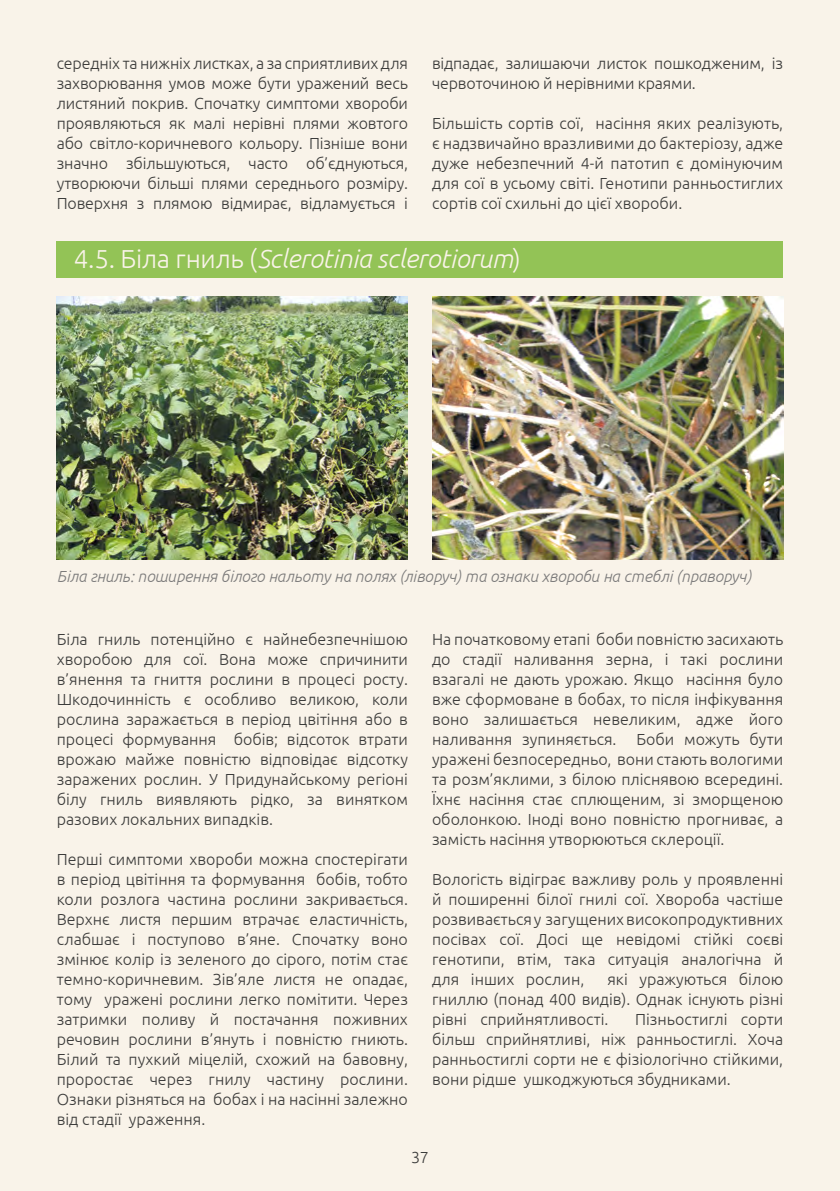
<style>
.page{position:relative;width:840px;height:1191px;background:#fff}
.page>*{position:absolute;margin:0;border:0;box-sizing:border-box;transform-origin:0 0}
.t1{font:italic 300 26px "Ubuntu";letter-spacing:-.01em;color:#f9f3e9}
.t2{font:300 16px/20px "Ubuntu";color:#3c3c3b;text-align:justify}
.t3{font:italic 300 16px "Ubuntu";color:#7c7b7b}
.s1{font-style:normal}
</style>
<div class="page">
<div style="left:0;top:0;width:839px;height:1191px;background:#f9f3e9"></div>
<div style="left:57px;top:241px;width:725px;height:37px;background:#93c356"></div>
<img style="left:57px;top:296px;width:351px;height:264px">
<img style="left:432px;top:296px;width:350px;height:264px">
<p class="t2" style="left:57px;top:53px;width:352px">середніх та нижніх листках, а за сприятливих для захворювання умов може бути уражений весь листяний покрив. Спочатку симптоми хвороби проявляються як малі нерівні плями жовтого або світло-коричневого кольору. Пізніше вони значно збільшуються, часто об’єднуються, утворюючи більші плями середнього розміру.<br>Поверхня з плямою відмирає, відламується і</p>
<p class="t2" style="left:432px;top:53px;width:352px">відпадає, залишаючи листок пошкодженим, із червоточиною й нерівними краями.</p>
<p class="t2" style="left:432px;top:113px;width:352px">Більшість сортів сої, насіння яких реалізують, є надзвичайно вразливими до бактеріозу, адже дуже небезпечний 4-й патотип є домінуючим для сої в усьому світі. Генотипи ранньостиглих сортів сої схильні до цієї хвороби.</p>
<h1 class="t1" style="left:74px;top:243px;width:448px"><span class="s1">4.5. Біла гниль (</span>Sclerotinia sclerotiorum<span class="s1">)</span></h1>
<p class="t3" style="left:57px;top:567px;width:695px">Біла гниль: поширення білого нальоту на полях (ліворуч) та ознаки хвороби на стеблі (праворуч)</p>
<p class="t2" style="left:57px;top:628px;width:352px">Біла гниль потенційно є найнебезпечнішою хворобою для сої. Вона може спричинити в’янення та гниття рослини в процесі росту.<br>Шкодочинність є особливо великою, коли рослина заражається в період цвітіння або в процесі формування бобів; відсоток втрати врожаю майже повністю відповідає відсотку заражених рослин. У Придунайському регіоні білу гниль виявляють рідко, за винятком разових локальних випадків.</p>
<p class="t2" style="left:57px;top:848px;width:352px">Перші симптоми хвороби можна спостерігати в період цвітіння та формування бобів, тобто коли розлога частина рослини закривається.<br>Верхнє листя першим втрачає еластичність, слабшає і поступово в’яне. Спочатку воно змінює колір із зеленого до сірого, потім стає темно-коричневим. Зів’яле листя не опадає, тому уражені рослини легко помітити. Через затримки поливу й постачання поживних речовин рослини в’януть і повністю гниють.<br>Білий та пухкий міцелій, схожий на бавовну, проростає через гнилу частину рослини.<br>Ознаки різняться на бобах і на насінні залежно від стадії ураження.</p>
<p class="t2" style="left:432px;top:628px;width:352px">На початковому етапі боби повністю засихають до стадії наливання зерна, і такі рослини взагалі не дають урожаю. Якщо насіння було вже сформоване в бобах, то після інфікування воно залишається невеликим, адже його наливання зупиняється. Боби можуть бути уражені безпосередньо, вони стають вологими та розм’яклими, з білою пліснявою всередині.<br>Їхнє насіння стає сплющеним, зі зморщеною оболонкою. Іноді воно повністю прогниває, а замість насіння утворюються склероції.</p>
<p class="t2" style="left:432px;top:868px;width:352px">Вологість відіграє важливу роль у проявленні й поширенні білої гнилі сої. Хвороба частіше розвивається у загущених високопродуктивних посівах сої. Досі ще невідомі стійкі соєві генотипи, втім, така ситуація аналогічна й для інших рослин,</p>
<p class="t2" style="left:432px;top:968px;width:352px;text-indent:175px">які уражуються білою гниллю (понад 400 видів). Однак існують різні рівні сприйнятливості.</p>
<p class="t2" style="left:432px;top:1008px;width:352px;text-indent:203px">Пізньостиглі сорти більш сприйнятливі, ніж ранньостиглі. Хоча ранньостиглі сорти не є фізіологічно стійкими, вони рідше ушкоджуються збудниками.</p>
<p class="t2" style="left:411px;top:1146px;width:19px">37</p>
</div>
